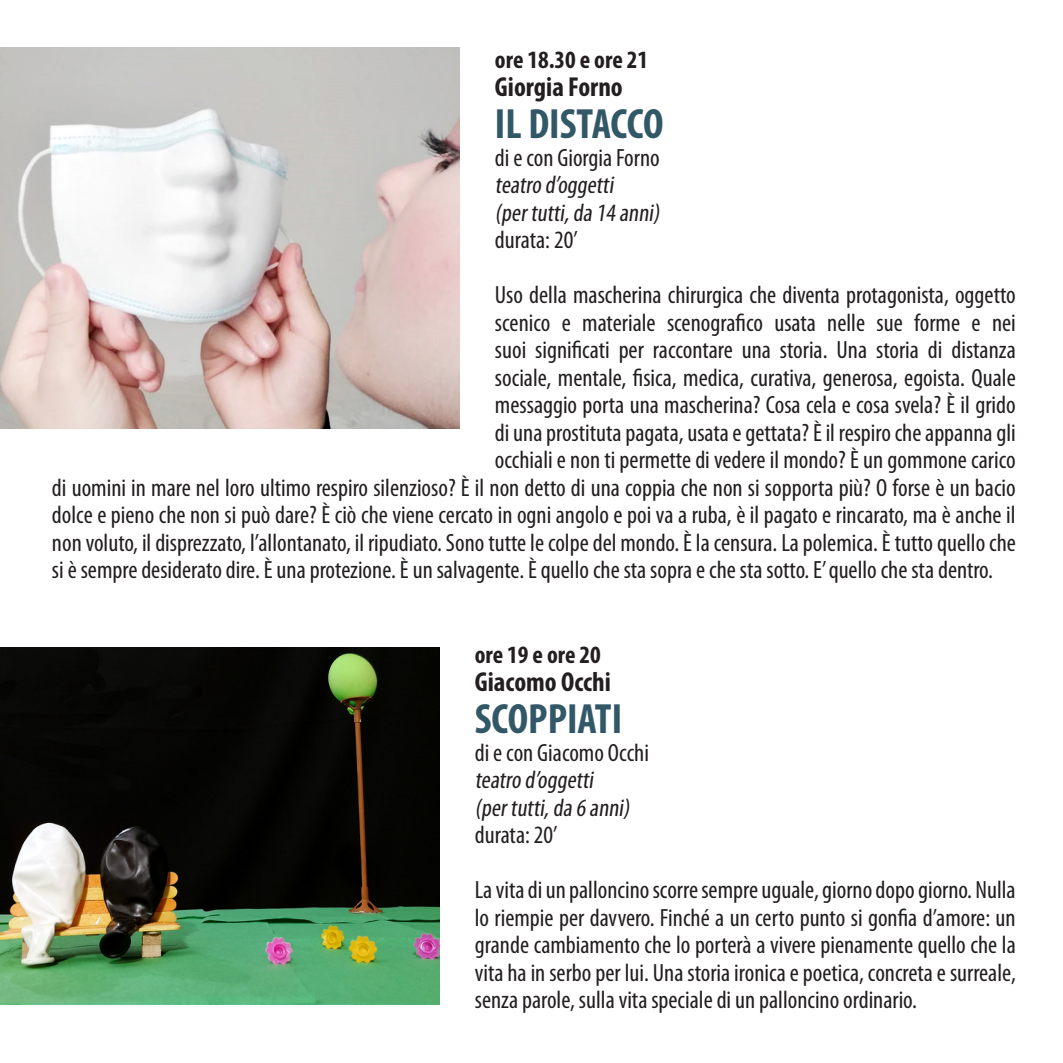
<style>
.page{position:relative;width:1063px;height:1063px;background:#fff}
.page>*{position:absolute;margin:0;border:0;box-sizing:border-box;transform-origin:0 0}
.t1{font:700 condensed 42.5px "Myriad Pro";color:#325867}
.t2{font:700 condensed 27.5px "Myriad Pro";color:#231f20}
.t3{font:condensed 25px/27.5px "Myriad Pro";color:#231f20;text-align:justify}
.t4{font:700 condensed 25px "Myriad Pro";color:#231f20}
</style>
<div class="page">
<img style="left:0;top:47px;width:460px;height:382px">
<img style="left:0;top:648px;width:439px;height:357px">
<p class="t4" style="left:495px;top:44px;width:155px">ore 18.30 e ore 21</p>
<p class="t2" style="left:495px;top:70px;width:129px">Giorgia Forno</p>
<p class="t1" style="left:495px;top:98px;width:170px">IL DISTACCO</p>
<p class="t3" style="left:495px;top:144px;width:166px">di e con Giorgia Forno</p>
<p class="t3" style="left:495px;top:171px;width:124px">teatro d’oggetti</p>
<p class="t3" style="left:495px;top:199px;width:170px">(pertutti,da 14 anni)</p>
<p class="t3" style="left:495px;top:226px;width:84px">durata: 20’</p>
<p class="t3" style="left:495px;top:281px;width:522px">Uso della mascherina chirurgica che diventa protagonista, oggetto</p>
<p class="t3" style="left:495px;top:309px;width:522px">scenico e materiale scenografico usata nelle sue forme e nei</p>
<p class="t3" style="left:495px;top:336px;width:522px">suoi significati per raccontare una storia. Una storia di distanza</p>
<p class="t3" style="left:495px;top:364px;width:522px">sociale, mentale, fisica, medica, curativa, generosa, egoista. Quale</p>
<p class="t3" style="left:495px;top:391px;width:522px">messaggio porta una mascherina? Cosa cela e cosa svela? È il grido</p>
<p class="t3" style="left:495px;top:419px;width:522px">di una prostituta pagata, usata e gettata? È il respiro che appanna gli</p>
<p class="t3" style="left:495px;top:446px;width:522px">occhiali e non ti permette di vedere il mondo? È un gommone carico</p>
<p class="t3" style="left:52px;top:474px;width:965px">di uomini in mare nel loro ultimo respiro silenzioso? È il non detto di una coppia che non si sopporta più? O forse è un bacio</p>
<p class="t3" style="left:52px;top:501px;width:965px">dolce e pieno che non si può dare? È ciò che viene cercato in ogni angolo e poi va a ruba, è il pagato e rincarato, ma è anche il</p>
<p class="t3" style="left:52px;top:529px;width:965px">non voluto, il disprezzato, l’allontanato, il ripudiato. Sono tutte le colpe del mondo. È la censura. La polemica. È tutto quello che</p>
<p class="t3" style="left:52px;top:556px;width:942px">si è sempre desiderato dire. È una protezione. È un salvagente. È quello che sta sopra e che sta sotto. E’ quello che sta dentro.</p>
<p class="t4" style="left:475px;top:639px;width:127px">ore 19 e ore 20</p>
<p class="t2" style="left:475px;top:665px;width:138px">Giacomo Occhi</p>
<p class="t1" style="left:475px;top:693px;width:149px">SCOPPIATI</p>
<p class="t3" style="left:475px;top:739px;width:176px">di e con Giacomo Occhi</p>
<p class="t3" style="left:475px;top:766px;width:124px">teatro d’oggetti</p>
<p class="t3" style="left:475px;top:794px;width:160px">(pertutti,da 6 anni)</p>
<p class="t3" style="left:475px;top:821px;width:84px">durata: 20’</p>
<p class="t3" style="left:475px;top:876px;width:543px">La vita di un palloncino scorre sempre uguale, giorno dopo giorno. Nulla lo riempie per davvero. Finché a un certo punto si gonfia d’amore: un grande cambiamento che lo porterà a vivere pienamente quello che la vita ha in serbo per lui. Una storia ironica e poetica, concreta e surreale, senza parole, sulla vita speciale di un palloncino ordinario.</p>
</div>
